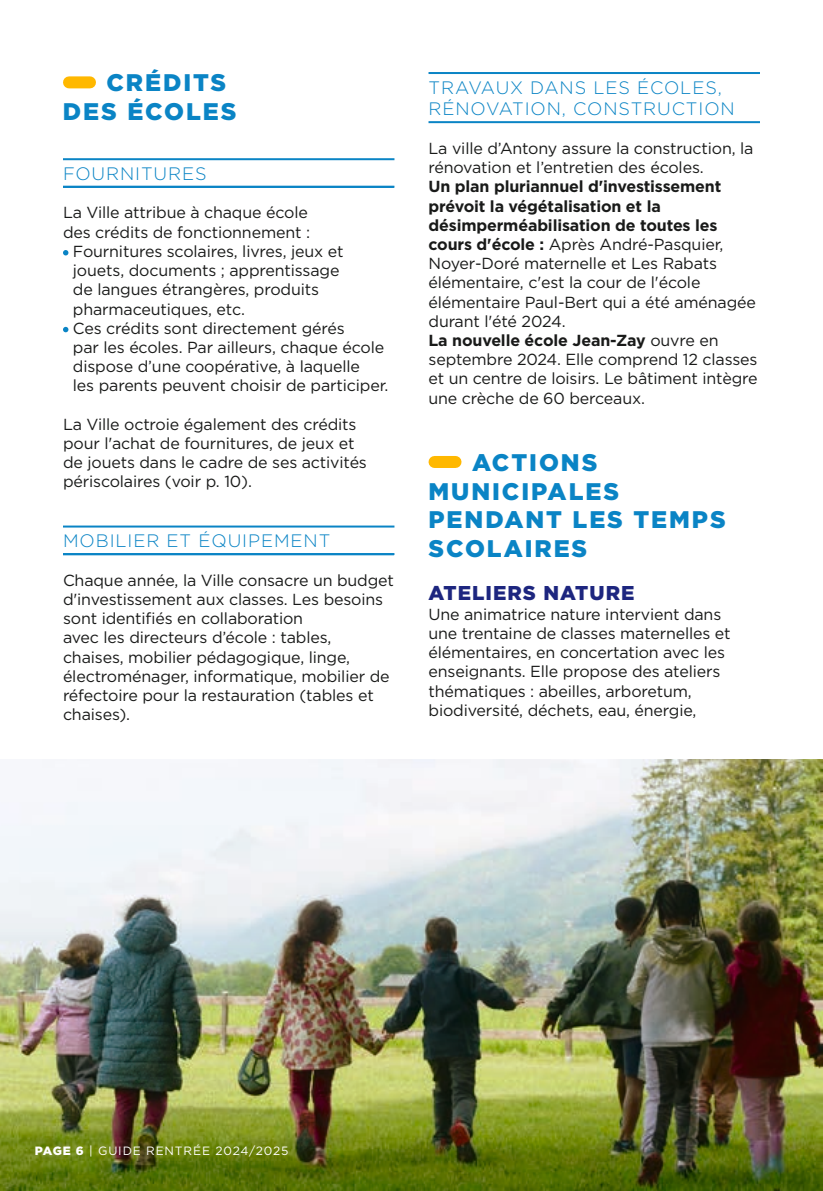
<style>
.page{position:relative;width:823px;height:1191px;background:#fff}
.page>*{position:absolute;margin:0;border:0;box-sizing:border-box;transform-origin:0 0}
.t1{font:900 24px/28.8px "Gotham";letter-spacing:.08em;color:#0a84c5}
.t2{font:900 20px "Gotham";letter-spacing:.05em;color:#1d267f}
.t3{font:300 18px/21.6px "Gotham";letter-spacing:.05em;color:#0a84c5}
.t4{font:16px/19.2px "Gotham";letter-spacing:-.01em;color:#191a19}
.t5{font:12px "Gotham";letter-spacing:.07em;color:#fff}
.s1{font-weight:700}
.s2{font-weight:900}
</style>
<div class="page">
<img style="left:0;top:759px;width:822px;height:432px">
<hr style="left:63px;top:158px;width:331px;height:2px;background:#0a84c5">
<hr style="left:63px;top:186px;width:331px;height:2px;background:#0a84c5">
<hr style="left:63px;top:525px;width:331px;height:2px;background:#0a84c5">
<hr style="left:63px;top:553px;width:331px;height:2px;background:#0a84c5">
<div style="left:69px;top:76px;width:21px;height:12px;background:#ffb800"></div>
<svg style="left:63px;top:250px;width:5px;height:5px"></svg>
<svg style="left:63px;top:327px;width:5px;height:5px"></svg>
<hr style="left:428px;top:72px;width:331px;height:2px;background:#0a84c5">
<hr style="left:428px;top:121px;width:331px;height:2px;background:#0a84c5">
<div style="left:434px;top:456px;width:21px;height:12px;background:#ffb800"></div>
<h1 class="t1" style="left:63px;top:68px;width:175px;text-indent:43px">CRÉDITS<br>DES ÉCOLES</h1>
<p class="t3" style="left:63px;top:162px;width:145px">FOURNITURES</p>
<p class="t4" style="left:63px;top:203px;width:246px">La Ville attribue à chaque école</p>
<p class="t4" style="left:63px;top:222px;width:248px">des crédits de fonctionnement :</p>
<p class="t4" style="left:73px;top:241px;width:272px">Fournitures scolaires, livres, jeux et</p>
<p class="t4" style="left:73px;top:260px;width:268px">jouets, documents ; apprentissage</p>
<p class="t4" style="left:73px;top:280px;width:247px">de langues étrangères, produits</p>
<p class="t4" style="left:73px;top:299px;width:173px">pharmaceutiques, etc.</p>
<p class="t4" style="left:73px;top:318px;width:273px">Ces crédits sont directement gérés</p>
<p class="t4" style="left:73px;top:337px;width:312px">par les écoles. Par ailleurs, chaque école</p>
<p class="t4" style="left:73px;top:356px;width:288px">dispose d’une coopérative, à laquelle</p>
<p class="t4" style="left:73px;top:376px;width:317px">les parents peuvent choisir de participer.</p>
<p class="t4" style="left:63px;top:414px;width:305px">La Ville octroie également des crédits pour l'achat de fournitures, de jeux et de jouets dans le cadre de ses activités périscolaires (voir p. 10).</p>
<p class="t3" style="left:63px;top:530px;width:269px">MOBILIER ET ÉQUIPEMENT</p>
<p class="t4" style="left:63px;top:570px;width:332px">Chaque année, la Ville consacre un budget d'investissement aux classes. Les besoins sont identifiés en collaboration<br>avec les directeurs d’école : tables, chaises, mobilier pédagogique, linge, électroménager, informatique, mobilier de réfectoire pour la restauration (tables et chaises).</p>
<p class="t3" style="left:428px;top:76px;width:307px">TRAVAUX DANS LES ÉCOLES,<br>RÉNOVATION, CONSTRUCTION</p>
<p class="t4" style="left:428px;top:138px;width:326px">La ville d’Antony assure la construction, la rénovation et l’entretien des écoles.</p>
<p class="t4" style="left:428px;top:177px;width:330px"><span class="s1">Un plan pluriannuel d'investissement prévoit la végétalisation et la désimperméabilisation de toutes les cours d'école :</span> Après André-Pasquier, Noyer-Doré maternelle et Les Rabats élémentaire, c'est la cour de l'école élémentaire Paul-Bert qui a été aménagée durant l'été 2024.<br><span class="s1">La nouvelle école Jean-Zay</span> ouvre en septembre 2024. Elle comprend 12 classes et un centre de loisirs. Le bâtiment intègre une crèche de 60 berceaux.</p>
<h1 class="t1" style="left:428px;top:447px;width:298px;text-indent:43px">ACTIONS<br>MUNICIPALES<br>PENDANT LES TEMPS<br>SCOLAIRES</h1>
<p class="t2" style="left:428px;top:579px;width:207px">ATELIERS NATURE</p>
<p class="t4" style="left:428px;top:604px;width:303px">Une animatrice nature intervient dans une trentaine de classes maternelles et élémentaires, en concertation avec les enseignants. Elle propose des ateliers thématiques : abeilles, arboretum, biodiversité, déchets, eau, énergie,</p>
<p class="t5" style="left:35px;top:1142px;width:255px"><span class="s2">PAGE 6</span> | GUIDE RENTRÉE 2024/2025</p>
</div>
